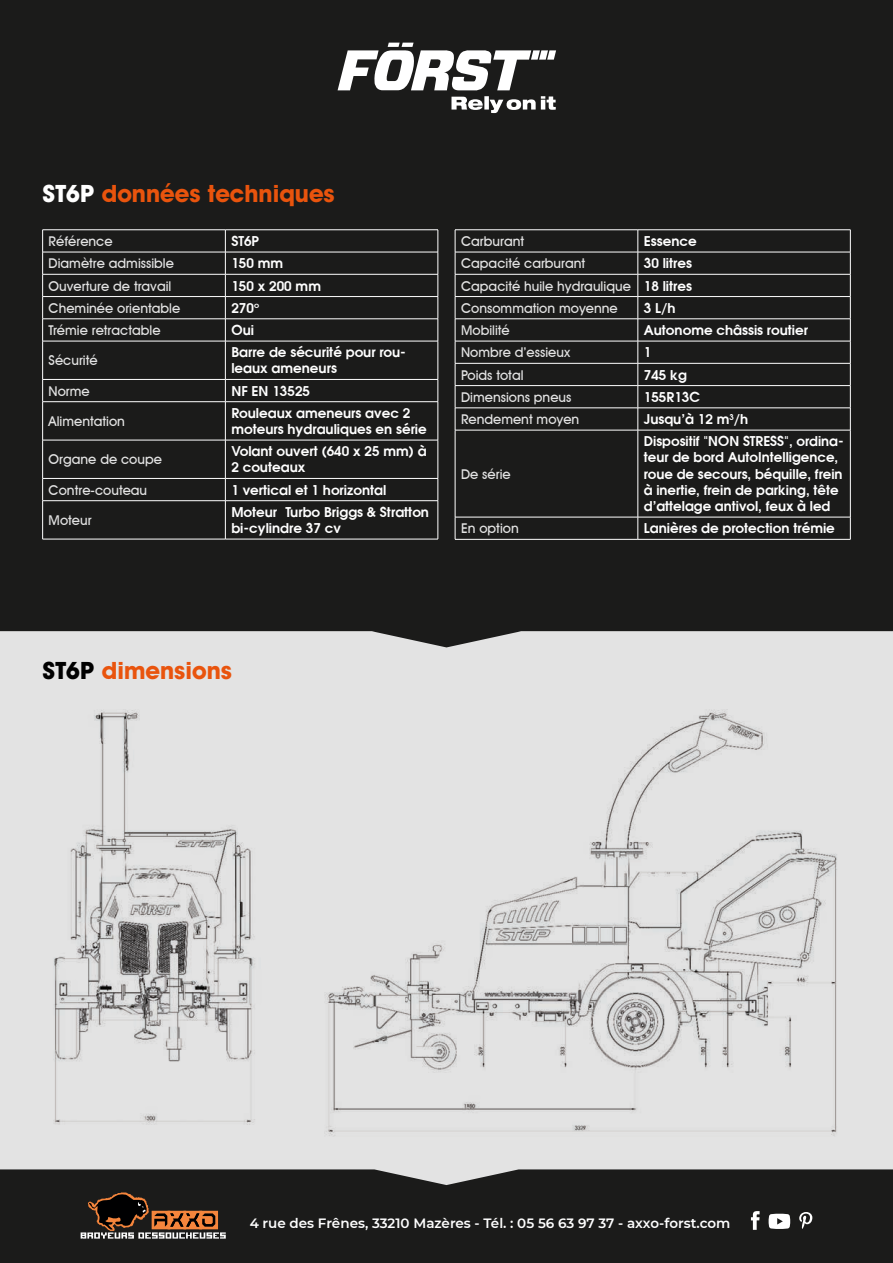
<style>
.page{position:relative;width:893px;height:1263px;background:#fff}
.page>*{position:absolute;margin:0;border:0;box-sizing:border-box;transform-origin:0 0}
.t1{font:700 24px "Avant Garde IT Cby BT";color:#e9540d}
.t2{font:600 13.5px/16.2px "Avant Garde";color:#fff}
.t3{font:500 13.5px "Avant Garde IT Cby BT";color:#e3e3e3}
.t4{font:600 13.5px "Montserrat";color:#fff}
.s1{color:#fff}
.s2{color:#000}
</style>
<div class="page">
<div style="left:0;top:632px;width:893px;height:560px;background:#e3e3e3"></div>
<div style="left:0;top:0;width:893px;height:647px;background:#1b1b1a"></div>
<svg style="left:338px;top:43px;width:218px;height:70px"></svg>
<div style="left:0;top:1169px;width:893px;height:94px;background:#1b1b1a"></div>
<img style="left:54px;top:709px;width:783px;height:427px">
<hr style="left:43px;top:229px;width:182px;height:1px;background:#fff">
<hr style="left:225px;top:229px;width:213px;height:1px;background:#fff">
<hr style="left:43px;top:252px;width:182px;height:1px;background:#fff">
<hr style="left:225px;top:252px;width:213px;height:1px;background:#fff">
<hr style="left:43px;top:274px;width:182px;height:1px;background:#fff">
<hr style="left:225px;top:274px;width:213px;height:1px;background:#fff">
<hr style="left:43px;top:296px;width:182px;height:1px;background:#fff">
<hr style="left:225px;top:296px;width:213px;height:1px;background:#fff">
<hr style="left:43px;top:319px;width:182px;height:1px;background:#fff">
<svg style="left:42px;top:230px;width:1px;height:111px"></svg>
<hr style="left:225px;top:319px;width:213px;height:1px;background:#fff">
<svg style="left:225px;top:230px;width:1px;height:111px"></svg>
<svg style="left:438px;top:230px;width:1px;height:111px"></svg>
<hr style="left:43px;top:341px;width:182px;height:1px;background:#fff">
<hr style="left:42px;top:341px;width:1px;height:38px;background:#fff">
<hr style="left:225px;top:341px;width:213px;height:1px;background:#fff">
<hr style="left:225px;top:341px;width:1px;height:38px;background:#fff">
<hr style="left:438px;top:341px;width:1px;height:38px;background:#fff">
<hr style="left:43px;top:379px;width:182px;height:1px;background:#fff">
<svg style="left:42px;top:380px;width:1px;height:22px"></svg>
<hr style="left:225px;top:379px;width:213px;height:1px;background:#fff">
<svg style="left:225px;top:380px;width:1px;height:21px"></svg>
<svg style="left:438px;top:380px;width:1px;height:22px"></svg>
<hr style="left:43px;top:401px;width:182px;height:1px;background:#fff">
<hr style="left:42px;top:402px;width:1px;height:38px;background:#fff">
<hr style="left:225px;top:401px;width:213px;height:1px;background:#fff">
<hr style="left:225px;top:402px;width:1px;height:38px;background:#fff">
<hr style="left:438px;top:402px;width:1px;height:38px;background:#fff">
<hr style="left:43px;top:440px;width:182px;height:1px;background:#fff">
<hr style="left:42px;top:440px;width:1px;height:38px;background:#fff">
<hr style="left:225px;top:440px;width:213px;height:1px;background:#fff">
<hr style="left:225px;top:440px;width:1px;height:38px;background:#fff">
<hr style="left:438px;top:440px;width:1px;height:38px;background:#fff">
<hr style="left:43px;top:478px;width:182px;height:1px;background:#fff">
<svg style="left:42px;top:478px;width:1px;height:23px"></svg>
<hr style="left:225px;top:478px;width:213px;height:1px;background:#fff">
<svg style="left:225px;top:478px;width:1px;height:22px"></svg>
<svg style="left:438px;top:478px;width:1px;height:23px"></svg>
<hr style="left:43px;top:500px;width:182px;height:1px;background:#fff">
<hr style="left:42px;top:501px;width:1px;height:38px;background:#fff">
<hr style="left:225px;top:500px;width:213px;height:1px;background:#fff">
<hr style="left:225px;top:501px;width:1px;height:38px;background:#fff">
<hr style="left:438px;top:501px;width:1px;height:38px;background:#fff">
<hr style="left:43px;top:539px;width:182px;height:1px;background:#fff">
<hr style="left:225px;top:539px;width:213px;height:1px;background:#fff">
<hr style="left:455px;top:229px;width:183px;height:1px;background:#fff">
<hr style="left:638px;top:229px;width:212px;height:1px;background:#fff">
<hr style="left:455px;top:319px;width:183px;height:1px;background:#fff">
<hr style="left:638px;top:319px;width:212px;height:1px;background:#fff">
<hr style="left:455px;top:341px;width:183px;height:1px;background:#fff">
<hr style="left:638px;top:341px;width:212px;height:1px;background:#fff">
<hr style="left:455px;top:252px;width:183px;height:1px;background:#fff">
<hr style="left:638px;top:252px;width:212px;height:1px;background:#fff">
<hr style="left:455px;top:274px;width:183px;height:1px;background:#fff">
<hr style="left:638px;top:274px;width:212px;height:1px;background:#fff">
<hr style="left:455px;top:296px;width:183px;height:1px;background:#fff">
<hr style="left:638px;top:296px;width:212px;height:1px;background:#fff">
<hr style="left:455px;top:363px;width:183px;height:1px;background:#fff">
<hr style="left:638px;top:363px;width:212px;height:1px;background:#fff">
<hr style="left:455px;top:385px;width:183px;height:1px;background:#fff">
<hr style="left:638px;top:385px;width:212px;height:1px;background:#fff">
<hr style="left:455px;top:408px;width:183px;height:1px;background:#fff">
<svg style="left:455px;top:230px;width:1px;height:200px"></svg>
<hr style="left:638px;top:408px;width:212px;height:1px;background:#fff">
<svg style="left:638px;top:230px;width:1px;height:200px"></svg>
<svg style="left:850px;top:230px;width:1px;height:200px"></svg>
<hr style="left:455px;top:430px;width:183px;height:1px;background:#fff">
<hr style="left:455px;top:430px;width:1px;height:87px;background:#fff">
<hr style="left:638px;top:430px;width:212px;height:1px;background:#fff">
<hr style="left:638px;top:430px;width:1px;height:87px;background:#fff">
<hr style="left:850px;top:430px;width:1px;height:87px;background:#fff">
<hr style="left:455px;top:517px;width:183px;height:1px;background:#fff">
<svg style="left:455px;top:517px;width:1px;height:22px"></svg>
<hr style="left:638px;top:517px;width:212px;height:1px;background:#fff">
<svg style="left:638px;top:517px;width:1px;height:22px"></svg>
<svg style="left:850px;top:517px;width:1px;height:22px"></svg>
<hr style="left:455px;top:539px;width:183px;height:1px;background:#fff">
<hr style="left:638px;top:539px;width:212px;height:1px;background:#fff">
<svg style="left:81px;top:1192px;width:145px;height:46px;background:#4f392b"></svg>
<svg style="left:751px;top:1211px;width:9px;height:19px"></svg>
<svg style="left:799px;top:1212px;width:13px;height:17px"></svg>
<svg style="left:769px;top:1214px;width:21px;height:15px"></svg>
<p class="t1" style="left:43px;top:179px;width:294px"><span class="s1">ST6P</span> données techniques</p>
<p class="t3" style="left:49px;top:233px;width:66px">Référence</p>
<p class="t2" style="left:231px;top:233px;width:29px">ST6P</p>
<p class="t3" style="left:49px;top:255px;width:127px">Diamètre admissible</p>
<p class="t2" style="left:231px;top:255px;width:53px">150 mm</p>
<p class="t3" style="left:49px;top:278px;width:124px">Ouverture de travail</p>
<p class="t2" style="left:231px;top:277px;width:91px">150 x 200 mm</p>
<p class="t3" style="left:49px;top:300px;width:133px">Cheminée orientable</p>
<p class="t2" style="left:231px;top:299px;width:29px">270<sup>o</sup></p>
<p class="t3" style="left:49px;top:322px;width:113px">Trémie retractable</p>
<p class="t2" style="left:231px;top:322px;width:24px">Oui</p>
<p class="t3" style="left:49px;top:352px;width:51px">Sécurité</p>
<p class="t2" style="left:231px;top:344px;width:176px">Barre de sécurité pour rou&shy;leaux ameneurs</p>
<p class="t3" style="left:49px;top:383px;width:43px">Norme</p>
<p class="t2" style="left:231px;top:382px;width:80px">NF EN 13525</p>
<p class="t3" style="left:49px;top:413px;width:78px">Alimentation</p>
<p class="t2" style="left:231px;top:405px;width:197px">Rouleaux ameneurs avec 2 moteurs hydrauliques en série</p>
<p class="t3" style="left:49px;top:451px;width:115px">Organe de coupe</p>
<p class="t2" style="left:231px;top:443px;width:197px">Volant ouvert (640 x 25 mm) à<br>2 couteaux</p>
<p class="t3" style="left:49px;top:482px;width:100px">Contre-couteau</p>
<p class="t2" style="left:231px;top:481px;width:156px">1 vertical et 1 horizontal</p>
<p class="t3" style="left:49px;top:512px;width:44px">Moteur</p>
<p class="t2" style="left:231px;top:503px;width:199px">Moteur Turbo Briggs &amp; Stratton bi-cylindre 37 cv</p>
<p class="t3" style="left:461px;top:233px;width:65px">Carburant</p>
<p class="t2" style="left:644px;top:233px;width:54px">Essence</p>
<p class="t3" style="left:461px;top:255px;width:126px">Capacité carburant</p>
<p class="t2" style="left:644px;top:255px;width:50px">30 litres</p>
<p class="t3" style="left:461px;top:278px;width:171px">Capacité huile hydraulique</p>
<p class="t2" style="left:644px;top:277px;width:50px">18 litres</p>
<p class="t3" style="left:461px;top:300px;width:158px">Consommation moyenne</p>
<p class="t2" style="left:644px;top:299px;width:33px">3 L/h</p>
<p class="t3" style="left:461px;top:322px;width:50px">Mobilité</p>
<p class="t2" style="left:644px;top:322px;width:166px">Autonome châssis routier</p>
<p class="t3" style="left:461px;top:344px;width:111px">Nombre d’essieux</p>
<p class="t2" style="left:644px;top:344px;width:9px">1</p>
<p class="t3" style="left:461px;top:367px;width:64px">Poids total</p>
<p class="t2" style="left:644px;top:366px;width:45px">745 kg</p>
<p class="t3" style="left:461px;top:389px;width:112px">Dimensions pneus</p>
<p class="t2" style="left:644px;top:388px;width:58px">155R13C</p>
<p class="t3" style="left:461px;top:411px;width:120px">Rendement moyen</p>
<p class="t2" style="left:644px;top:411px;width:106px">Jusqu’à 12 m<sup>3</sup>/h</p>
<p class="t3" style="left:461px;top:466px;width:51px">De série</p>
<p class="t2" style="left:644px;top:433px;width:201px">Dispositif "NON STRESS", ordina&shy;teur de bord AutoIntelligence, roue de secours, béquille, frein à inertie, frein de parking, tête d’attelage antivol, feux à led</p>
<p class="t3" style="left:461px;top:520px;width:59px">En option</p>
<p class="t2" style="left:644px;top:520px;width:193px">Lanières de protection trémie</p>
<p class="t1" style="left:43px;top:655px;width:191px"><span class="s2">ST6P</span> dimensions</p>
<p class="t4" style="left:250px;top:1213px;width:482px">4 rue des Frênes, 33210 Mazères - Tél. : 05 56 63 97 37 - axxo-forst.com</p>
</div>
